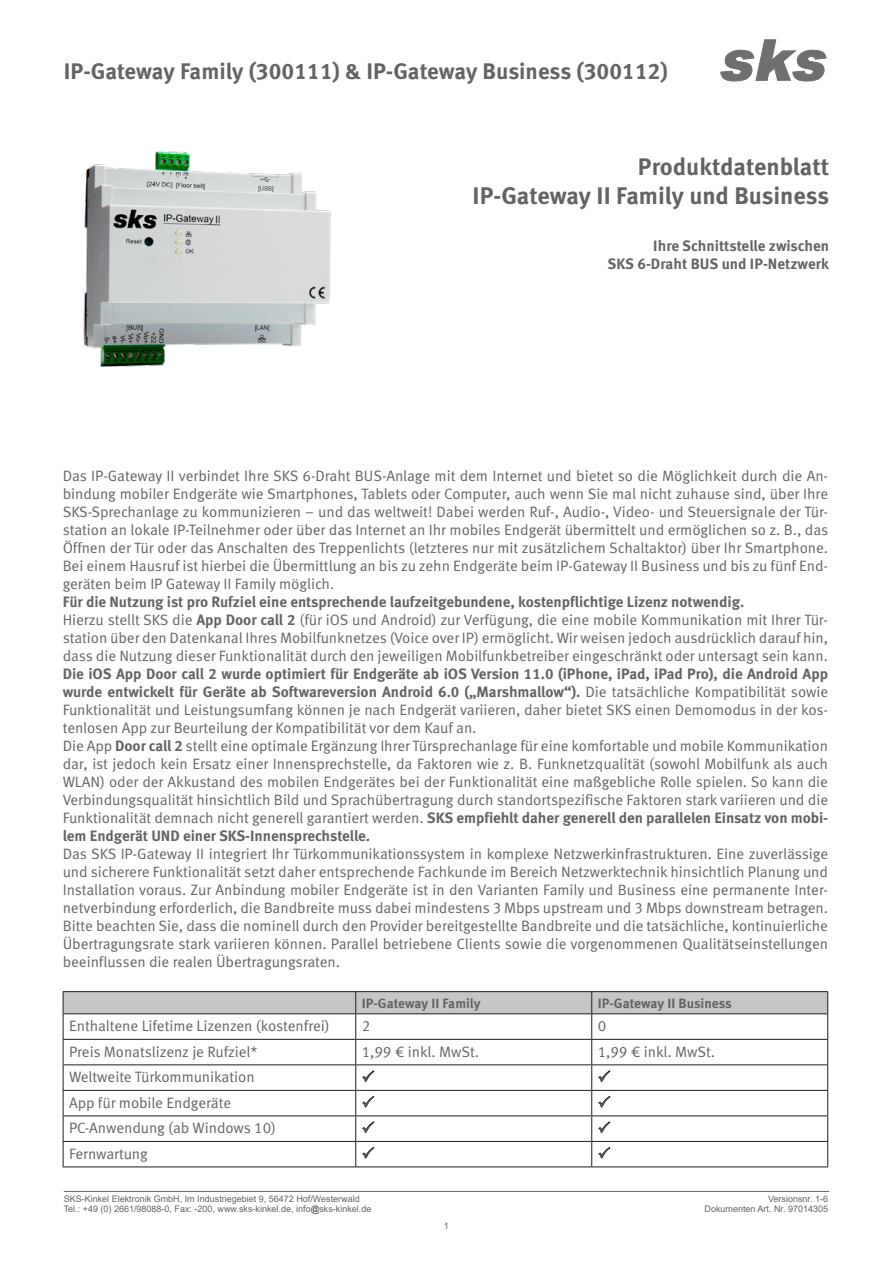
<style>
.page{position:relative;width:893px;height:1263px;background:#fff}
.page>*{position:absolute;margin:0;border:0;box-sizing:border-box;transform-origin:0 0}
.Überschrift_1{font:700 24px "Meta OT";color:#646363}
.t1{font:700 22.5px "Meta OT";color:#646363}
.Absatz_unter_Ü1{font:15px/18px "Meta OT";letter-spacing:-.005em;color:#646363;text-align:justify}
.Absatz_unter_Ü1-2{font:700 15px "Meta OT";letter-spacing:-.005em;color:#646363}
.Überschrift_2_Datenb{font:700 15px "Meta OT";color:#646363}
.Tabellentitel{font:700 13.5px "Meta OT";letter-spacing:-.005em;color:#646363}
.t2{font:9px/10.8px "Arial";color:#646363}
.s1{font-weight:700}
</style>
<div class="page">
<svg style="left:720px;top:40px;width:106px;height:41px"></svg>
<hr style="left:64px;top:1191px;width:765px;height:1px;background:#646363">
<img style="left:83px;top:152px;width:248px;height:215px">
<hr style="left:63px;top:991px;width:293px;height:1px;background:#1d1d1b">
<hr style="left:356px;top:991px;width:236px;height:1px;background:#1d1d1b">
<hr style="left:592px;top:991px;width:236px;height:1px;background:#1d1d1b">
<hr style="left:63px;top:1166px;width:293px;height:1px;background:#1d1d1b">
<hr style="left:356px;top:1166px;width:236px;height:1px;background:#1d1d1b">
<hr style="left:592px;top:1166px;width:236px;height:1px;background:#1d1d1b">
<svg style="left:63px;top:992px;width:765px;height:174px"></svg>
<h2 class="t1" style="left:64px;top:57px;width:606px">IP-Gateway Family (300111) &amp; IP-Gateway Business (300112)</h2>
<p class="Überschrift_1" style="left:638px;top:152px;width:193px">Produktdatenblatt</p>
<p class="Überschrift_1" style="left:473px;top:181px;width:358px">IP-Gateway II Family und Business</p>
<p class="Überschrift_2_Datenb" style="left:653px;top:236px;width:177px">Ihre Schnittstelle zwischen</p>
<p class="Überschrift_2_Datenb" style="left:608px;top:254px;width:223px">SKS 6-Draht BUS und IP-Netzwerk</p>
<p class="Absatz_unter_Ü1" style="left:63px;top:467px;width:767px">Das IP-Gateway II verbindet Ihre SKS 6-Draht BUS-Anlage mit dem Internet und bietet so die Möglichkeit durch die An&shy;bindung mobiler Endgeräte wie Smartphones, Tablets oder Computer, auch wenn Sie mal nicht zuhause sind, über Ihre SKS-Sprechanlage zu kommunizieren – und das weltweit! Dabei werden Ruf-, Audio-, Video- und Steuersignale der Tür&shy;station an lokale IP-Teilnehmer oder über das Internet an Ihr mobiles Endgerät übermittelt und ermöglichen so z. B., das Öffnen der Tür oder das Anschalten des Treppenlichts (letzteres nur mit zusätzlichem Schaltaktor) über Ihr Smartphone.<br>Bei einem Hausruf ist hierbei die Übermittlung an bis zu zehn Endgeräte beim IP-Gateway II Business und bis zu fünf End&shy;geräten beim IP Gateway II Family möglich.</p>
<p class="Absatz_unter_Ü1-2" style="left:63px;top:592px;width:683px">Für die Nutzung ist pro Rufziel eine entsprechende laufzeitgebundene, kostenpflichtige Lizenz notwendig.</p>
<p class="Absatz_unter_Ü1" style="left:63px;top:611px;width:767px">Hierzu stellt SKS die <span class="s1">App Door call 2</span> (für iOS und Android) zur Verfügung, die eine mobile Kommunikation mit Ihrer Tür&shy;station über den Datenkanal Ihres Mobilfunknetzes (Voice over IP) ermöglicht. Wir weisen jedoch ausdrücklich darauf hin, dass die Nutzung dieser Funktionalität durch den jeweiligen Mobilfunkbetreiber eingeschränkt oder untersagt sein kann.</p>
<p class="Absatz_unter_Ü1" style="left:63px;top:665px;width:767px"><span class="s1">Die iOS App Door call 2 wurde optimiert für Endgeräte ab iOS Version 11.0 (iPhone, iPad, iPad Pro), die Android App wurde entwickelt für Geräte ab Softwareversion Android 6.0 („Marshmallow“).</span> Die tatsächliche Kompatibilität sowie Funktionalität und Leistungsumfang können je nach Endgerät variieren, daher bietet SKS einen Demomodus in der kos&shy;tenlosen App zur Beurteilung der Kompatibilität vor dem Kauf an.</p>
<p class="Absatz_unter_Ü1" style="left:63px;top:737px;width:767px">Die App <span class="s1">Door call 2</span> stellt eine optimale Ergänzung Ihrer Türsprechanlage für eine komfortable und mobile Kommunikation dar, ist jedoch kein Ersatz einer Innensprechstelle, da Faktoren wie z. B. Funknetzqualität (sowohl Mobilfunk als auch WLAN) oder der Akkustand des mobilen Endgerätes bei der Funktionalität eine maßgebliche Rolle spielen. So kann die Verbindungsqualität hinsichtlich Bild und Sprachübertragung durch standortspezifische Faktoren stark variieren und die Funktionalität demnach nicht generell garantiert werden. <span class="s1">SKS empfiehlt daher generell den parallelen Einsatz von mobi&shy;lem Endgerät UND einer SKS-Innensprechstelle.</span></p>
<p class="Absatz_unter_Ü1" style="left:63px;top:845px;width:767px">Das SKS IP-Gateway II integriert Ihr Türkommunikationssystem in komplexe Netzwerkinfrastrukturen. Eine zuverlässige und sicherere Funktionalität setzt daher entsprechende Fachkunde im Bereich Netzwerktechnik hinsichtlich Planung und Installation voraus. Zur Anbindung mobiler Endgeräte ist in den Varianten Family und Business eine permanente Inter&shy;netverbindung erforderlich, die Bandbreite muss dabei mindestens 3 Mbps upstream und 3 Mbps downstream betragen.<br>Bitte beachten Sie, dass die nominell durch den Provider bereitgestellte Bandbreite und die tatsächliche, kontinuierliche Übertragungsrate stark variieren können. Parallel betriebene Clients sowie die vorgenommenen Qualitätseinstellungen beeinflussen die realen Übertragungsraten.</p>
<p class="Tabellentitel" style="left:362px;top:994px;width:120px">IP-Gateway II Family</p>
<p class="Tabellentitel" style="left:598px;top:994px;width:136px">IP-Gateway II Business</p>
<p class="Absatz_unter_Ü1" style="left:69px;top:1017px;width:262px">Enthaltene Lifetime Lizenzen (kostenfrei)</p>
<p class="Absatz_unter_Ü1" style="left:362px;top:1017px;width:10px">2</p>
<p class="Absatz_unter_Ü1" style="left:598px;top:1017px;width:10px">0</p>
<p class="Absatz_unter_Ü1" style="left:69px;top:1043px;width:190px">Preis Monatslizenz je Rufziel*</p>
<p class="Absatz_unter_Ü1" style="left:362px;top:1043px;width:119px">1,99 € inkl. MwSt.</p>
<p class="Absatz_unter_Ü1" style="left:598px;top:1043px;width:119px">1,99 € inkl. MwSt.</p>
<p class="Absatz_unter_Ü1" style="left:69px;top:1068px;width:187px">Weltweite Türkommunikation</p>
<p class="Absatz_unter_Ü1" style="left:69px;top:1094px;width:164px">App für mobile Endgeräte</p>
<p class="Absatz_unter_Ü1" style="left:69px;top:1119px;width:208px">PC-Anwendung (ab Windows 10)</p>
<p class="Absatz_unter_Ü1" style="left:69px;top:1145px;width:80px">Fernwartung</p>
<p class="t2" style="left:64px;top:1193px;width:309px">SKS-Kinkel Elektronik GmbH, Im Industriegebiet 9, 56472 Hof/Westerwald<br>Tel.: +49 (0) 2661/98088-0, Fax: -200, www.sks-kinkel.de, info<span class="s1">@</span>sks-kinkel.de</p>
<p class="t2" style="left:444px;top:1220px;width:7px">1</p>
<p class="t2" style="left:704px;top:1193px;width:125px;text-align:right">Versionsnr. 1-6<br>Dokumenten Art. Nr. 97014305</p>
</div>
